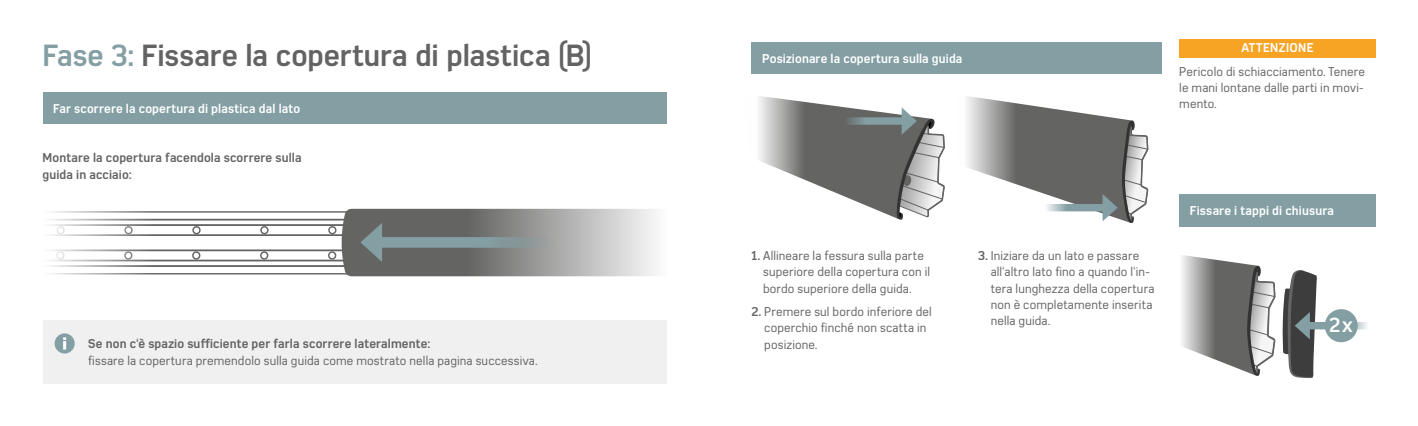
<style>
.page{position:relative;width:1418px;height:426px;background:#fff}
.page>*{position:absolute;margin:0;border:0;box-sizing:border-box;transform-origin:0 0}
.t1{font:700 30px "Azbuka Pro";color:#646363}
.t2{font:700 20px "Azbuka Pro";color:#fff}
.t3{font:12.5px/16.2px "Azbuka Pro";letter-spacing:.01em;color:#646363}
.t4{font:700 12.5px/16.2px "Azbuka Pro";letter-spacing:.01em;color:#646363}
.t5{font:700 12.5px "Azbuka Pro";letter-spacing:.01em;color:#fff}
.t6{font:700 12.5px "Azbuka Pro";letter-spacing:.03em;color:#fff}
.s1{color:#849fa3}
.s2{font-weight:700}
</style>
<div class="page">
<div style="left:43px;top:92px;width:623px;height:31px;background:#849fa3"></div>
<svg style="left:50px;top:208px;width:605px;height:68px"></svg>
<div style="left:43px;top:319px;width:623px;height:64px;background:#f0f0f0"></div>
<div style="left:55px;top:333px;width:20px;height:20px;background:#849fa3;border-radius:50%"></div>
<svg style="left:63px;top:337px;width:3px;height:12px"></svg>
<div style="left:1179px;top:39px;width:196px;height:18px;background:#f7a324"></div>
<div style="left:751px;top:43px;width:410px;height:31px;background:#849fa3"></div>
<div style="left:1179px;top:194px;width:196px;height:32px;background:#849fa3"></div>
<svg style="left:967px;top:96px;width:182px;height:126px"></svg>
<svg style="left:759px;top:96px;width:186px;height:124px"></svg>
<svg style="left:1182px;top:255px;width:94px;height:120px"></svg>
<svg style="left:1317px;top:321px;width:50px;height:8px"></svg>
<svg style="left:1282px;top:270px;width:35px;height:108px"></svg>
<div style="left:1324px;top:309px;width:33px;height:33px;background:#849fa3;border-radius:50%"></div>
<h1 class="t1" style="left:43px;top:37px;width:551px"><span class="s1">Fase 3:</span> Fissare la copertura di plastica (B)</h1>
<p class="t5" style="left:53px;top:101px;width:248px">Far scorrere la copertura di plastica dal lato</p>
<p class="t4" style="left:43px;top:150px;width:260px">Montare la copertura facendola scorrere sulla guida in acciaio:</p>
<p class="t4" style="left:88px;top:335px;width:343px">Se non c‘è spazio sufficiente per farla scorrere lateralmente:</p>
<p class="t3" style="left:88px;top:352px;width:450px">fissare la copertura premendolo sulla guida come mostrato nella pagina successiva.</p>
<p class="t5" style="left:762px;top:51px;width:202px">Posizionare la copertura sulla guida</p>
<p class="t6" style="left:1241px;top:40px;width:74px">ATTENZIONE</p>
<p class="t3" style="left:1179px;top:63px;width:187px;text-align:justify">Pericolo di schiacciamento. Tenere le mani lontane dalle parti in movi&shy;mento.</p>
<p class="t3" style="left:763px;top:247px;width:168px;text-indent:-12px"><span class="s2">1.</span> Allineare la fessura sulla parte superiore della copertura con il bordo superiore della guida.</p>
<p class="t3" style="left:764px;top:303px;width:169px;text-indent:-13px"><span class="s2">2.</span> Premere sul bordo inferiore del coperchio finché non scatta in posizione.</p>
<p class="t3" style="left:990px;top:247px;width:165px;text-indent:-13px"><span class="s2">3.</span> Iniziare da un lato e passare all‘altro lato fino a quando l‘in&shy;tera lunghezza della copertura non è completamente inserita nella guida.</p>
<p class="t5" style="left:1189px;top:203px;width:145px">Fissare i tappi di chiusura</p>
<h2 class="t2" style="left:1329px;top:312px;width:25px">2x</h2>
</div>
